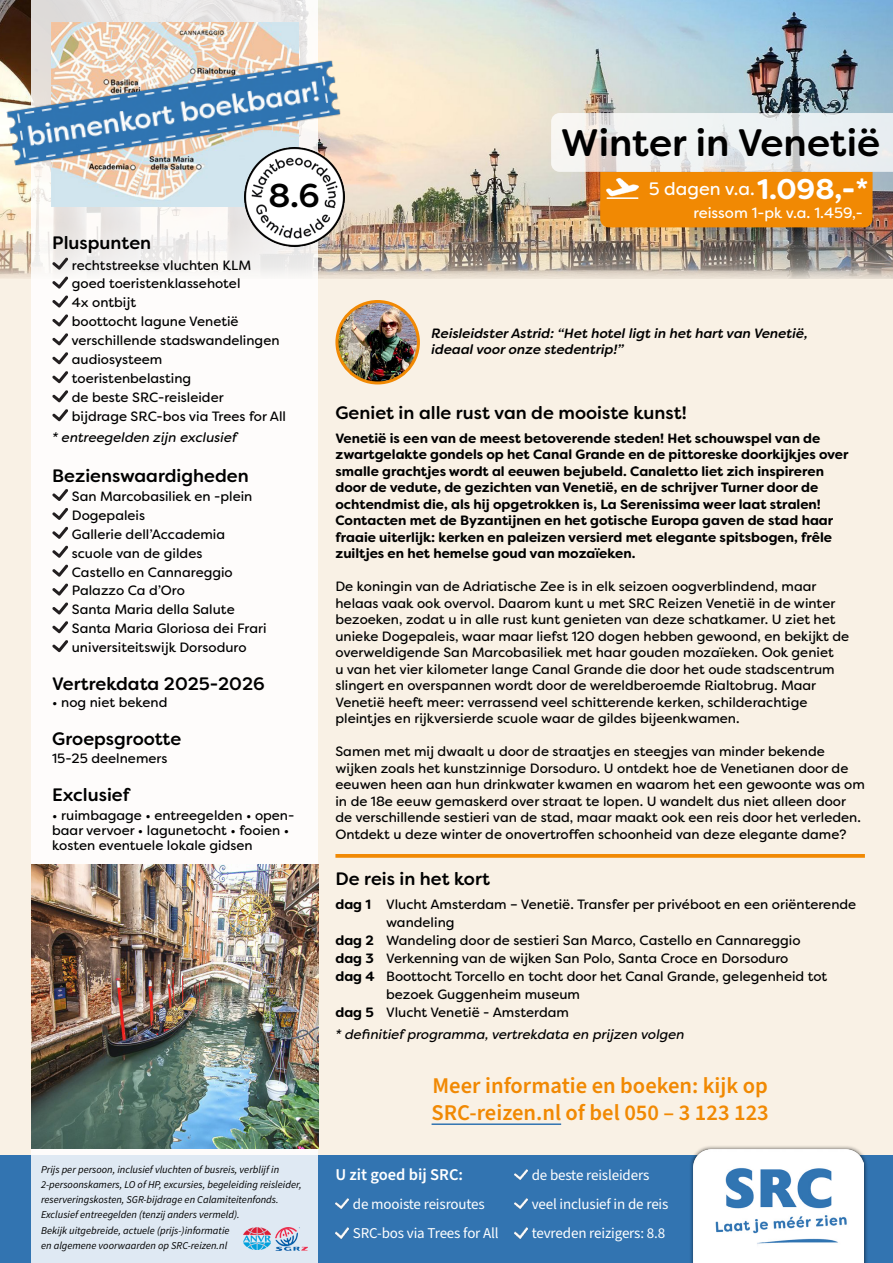
<style>
.page{position:relative;width:893px;height:1263px;background:#fff}
.page>*{position:absolute;margin:0;border:0;box-sizing:border-box;transform-origin:0 0}
.t1{font:500 38.25px "Filson Soft";color:#000}
.t2{font:500 33px "Filson Soft";color:#000}
.t3{font:700 28.5px "Filson Soft";color:#fff}
.t4{font:600 22.5px "Source Sans Pro";color:#f18903}
.t5{font:500 18px "Filson Soft";color:#000}
.t6{font:18px "Filson Soft";color:#fff}
.t7{font:600 16.5px "Source Sans Pro";color:#fff}
.t8{font:15px "Source Sans Pro";letter-spacing:-.01em;color:#fff}
.t9{font:15px "Filson Soft";color:#fff}
.t10{font:13.5px/16.5px "Filson Soft";color:#000}
.t11{font:700 13.5px/16.5px "Filson Soft";color:#000}
.t12{font:italic 500 13.5px "Filson Soft";color:#000}
.t13{font:italic 13.5px "Filson Soft";color:#000}
.t14{font:italic 10.5px/15px "Source Sans Variable";color:#000}
</style>
<div class="page">
<div style="left:0;top:242px;width:893px;height:913px;background:#f9f1e5"></div>
<img style="left:0;top:0;width:893px;height:278px">
<div style="left:0;top:1155px;width:893px;height:108px;background:#3274b1"></div>
<div style="left:689px;top:1145px;width:179px;height:118px;background:#000;opacity:.7"></div>
<img style="left:693px;top:1149px;width:171px;height:114px">
<svg style="left:32px;top:0;width:286px;height:1263px;background:#f7f7f7"></svg>
<img style="left:243px;top:1228px;width:27px;height:22px">
<img style="left:275px;top:1228px;width:32px;height:22px">
<svg style="left:515px;top:1228px;width:12px;height:10px"></svg>
<svg style="left:515px;top:1199px;width:12px;height:10px"></svg>
<svg style="left:515px;top:1169px;width:12px;height:10px"></svg>
<svg style="left:335px;top:1228px;width:13px;height:10px"></svg>
<svg style="left:335px;top:1199px;width:13px;height:10px"></svg>
<hr style="left:432px;top:1123px;width:129px;height:2px;background:#3274b1">
<svg style="left:335px;top:854px;width:530px;height:4px;background:#f18f10"></svg>
<img style="left:337px;top:301px;width:81px;height:82px;border-radius:41px">
<div style="left:335px;top:300px;width:85px;height:84px;border:3px solid #f18903;border-radius:50%"></div>
<img style="left:32px;top:865px;width:286px;height:283px">
<svg style="left:52px;top:640px;width:16px;height:12px"></svg>
<svg style="left:52px;top:621px;width:16px;height:12px"></svg>
<svg style="left:52px;top:602px;width:16px;height:12px"></svg>
<svg style="left:52px;top:583px;width:16px;height:12px"></svg>
<svg style="left:52px;top:565px;width:16px;height:11px"></svg>
<svg style="left:52px;top:545px;width:16px;height:13px"></svg>
<svg style="left:52px;top:527px;width:16px;height:12px"></svg>
<svg style="left:52px;top:508px;width:16px;height:12px"></svg>
<svg style="left:52px;top:489px;width:16px;height:12px"></svg>
<svg style="left:52px;top:409px;width:16px;height:12px"></svg>
<svg style="left:52px;top:390px;width:16px;height:12px"></svg>
<svg style="left:52px;top:371px;width:16px;height:12px"></svg>
<svg style="left:52px;top:352px;width:16px;height:12px"></svg>
<svg style="left:52px;top:333px;width:16px;height:12px"></svg>
<svg style="left:52px;top:314px;width:16px;height:12px"></svg>
<svg style="left:52px;top:296px;width:16px;height:11px"></svg>
<svg style="left:52px;top:276px;width:16px;height:13px"></svg>
<svg style="left:52px;top:258px;width:16px;height:11px"></svg>
<img style="left:51px;top:22px;width:247px;height:185px">
<img style="left:244px;top:178px;width:100px;height:69px">
<svg style="left:551px;top:113px;width:342px;height:114px"></svg>
<img style="left:2px;top:51px;width:348px;height:127px">
<p class="t5" style="left:52px;top:231px;width:100px">Pluspunten</p>
<p class="t2" style="left:268px;top:174px;width:53px">8.6</p>
<p class="t10" style="left:72px;top:257px;width:181px">rechtstreekse vluchten KLM</p>
<p class="t10" style="left:72px;top:275px;width:170px">goed toeristenklassehotel</p>
<p class="t10" style="left:72px;top:294px;width:66px">4x ontbijt</p>
<p class="t10" style="left:72px;top:313px;width:168px">boottocht lagune Venetië</p>
<p class="t10" style="left:71px;top:332px;width:210px">verschillende stadswandelingen</p>
<p class="t10" style="left:72px;top:351px;width:92px">audiosysteem</p>
<p class="t10" style="left:72px;top:370px;width:121px">toeristenbelasting</p>
<p class="t10" style="left:72px;top:389px;width:153px">de beste SRC-reisleider</p>
<p class="t10" style="left:72px;top:408px;width:216px">bijdrage SRC-bos via Trees for All</p>
<p class="t13" style="left:52px;top:429px;width:186px">* entreegelden zijn exclusief</p>
<p class="t5" style="left:52px;top:464px;width:198px">Bezienswaardigheden</p>
<p class="t10" style="left:72px;top:488px;width:182px">San Marcobasiliek en -plein</p>
<p class="t10" style="left:72px;top:507px;width:75px">Dogepaleis</p>
<p class="t10" style="left:72px;top:526px;width:155px">Gallerie dell’Accademia</p>
<p class="t10" style="left:72px;top:545px;width:132px">scuole van de gildes</p>
<p class="t10" style="left:72px;top:563px;width:162px">Castello en Cannareggio</p>
<p class="t10" style="left:72px;top:582px;width:115px">Palazzo Ca d’Oro</p>
<p class="t10" style="left:72px;top:601px;width:164px">Santa Maria della Salute</p>
<p class="t10" style="left:72px;top:620px;width:196px">Santa Maria Gloriosa dei Frari</p>
<p class="t10" style="left:72px;top:639px;width:176px">universiteitswijk Dorsoduro</p>
<p class="t5" style="left:52px;top:672px;width:214px">Vertrekdata 2025-2026</p>
<p class="t10" style="left:52px;top:694px;width:117px">• nog niet bekend</p>
<p class="t5" style="left:52px;top:727px;width:131px">Groepsgrootte</p>
<p class="t10" style="left:52px;top:750px;width:117px">15-25 deelnemers</p>
<p class="t5" style="left:52px;top:783px;width:79px">Exclusief</p>
<p class="t10" style="left:52px;top:808px;width:244px;line-height:15px">• ruimbagage • entreegelden • open&shy;baar vervoer • lagunetocht • fooien • kosten eventuele lokale gidsen</p>
<p class="t1" style="left:561px;top:118px;width:321px">Winter in Venetië</p>
<p class="t6" style="left:649px;top:177px;width:108px">5 dagen v.a.</p>
<p class="t3" style="left:757px;top:170px;width:113px">1.098,-*</p>
<p class="t9" style="left:693px;top:203px;width:171px">reissom 1-pk v.a. 1.459,-</p>
<p class="t12" style="left:432px;top:324px;width:378px">Reisleidster Astrid: “Het hotel ligt in het hart van Venetië,</p>
<p class="t12" style="left:432px;top:341px;width:194px">ideaal voor onze stedentrip!”</p>
<p class="t5" style="left:335px;top:401px;width:353px">Geniet in alle rust van de mooiste kunst!</p>
<p class="t11" style="left:335px;top:430px;width:515px">Venetië is een van de meest betoverende steden! Het schouwspel van de zwartgelakte gondels op het Canal Grande en de pittoreske doorkijkjes over smalle grachtjes wordt al eeuwen bejubeld. Canaletto liet zich inspireren door de vedute, de gezichten van Venetië, en de schrijver Turner door de ochtendmist die, als hij opgetrokken is, La Serenissima weer laat stralen!<br>Contacten met de Byzantijnen en het gotische Europa gaven de stad haar fraaie uiterlijk: kerken en paleizen versierd met elegante spitsbogen, frêle zuiltjes en het hemelse goud van mozaïeken.</p>
<p class="t10" style="left:335px;top:578px;width:515px">De koningin van de Adriatische Zee is in elk seizoen oogverblindend, maar helaas vaak ook overvol. Daarom kunt u met SRC Reizen Venetië in de winter bezoeken, zodat u in alle rust kunt genieten van deze schatkamer. U ziet het unieke Dogepaleis, waar maar liefst 120 dogen hebben gewoond, en bekijkt de overweldigende San Marcobasiliek met haar gouden mozaïeken. Ook geniet<br>u van het vier kilometer lange Canal Grande die door het oude stadscentrum slingert en overspannen wordt door de wereldberoemde Rialtobrug. Maar Venetië heeft meer: verrassend veel schitterende kerken, schilderachtige pleintjes en rijkversierde scuole waar de gildes bijeenkwamen.</p>
<p class="t10" style="left:335px;top:743px;width:531px">Samen met mij dwaalt u door de straatjes en steegjes van minder bekende wijken zoals het kunstzinnige Dorsoduro. U ontdekt hoe de Venetianen door de eeuwen heen aan hun drinkwater kwamen en waarom het een gewoonte was om in de 18e eeuw gemaskerd over straat te lopen. U wandelt dus niet alleen door de verschillende sestieri van de stad, maar maakt ook een reis door het verleden.<br>Ontdekt u deze winter de onovertroffen schoonheid van deze elegante dame?</p>
<p class="t5" style="left:335px;top:867px;width:156px">De reis in het kort</p>
<p class="t11" style="left:335px;top:896px;width:37px">dag 1</p>
<p class="t11" style="left:335px;top:932px;width:40px">dag 2</p>
<p class="t11" style="left:335px;top:950px;width:40px">dag 3</p>
<p class="t11" style="left:335px;top:968px;width:41px">dag 4</p>
<p class="t11" style="left:335px;top:1004px;width:40px">dag 5</p>
<p class="t10" style="left:386px;top:895px;width:472px;line-height:18px">Vlucht Amsterdam – Venetië. Transfer per privéboot en een oriënterende wandeling</p>
<p class="t10" style="left:386px;top:932px;width:416px">Wandeling door de sestieri San Marco, Castello en Cannareggio</p>
<p class="t10" style="left:386px;top:950px;width:404px">Verkenning van de wijken San Polo, Santa Croce en Dorsoduro</p>
<p class="t10" style="left:386px;top:967px;width:443px;line-height:18px">Boottocht Torcello en tocht door het Canal Grande, gelegenheid tot bezoek Guggenheim museum</p>
<p class="t10" style="left:386px;top:1004px;width:184px">Vlucht Venetië - Amsterdam</p>
<p class="t13" style="left:335px;top:1025px;width:351px">* definitief programma, vertrekdata en prijzen volgen</p>
<p class="t4" style="left:433px;top:1070px;width:337px">Meer informatie en boeken: kijk op</p>
<p class="t4" style="left:432px;top:1097px;width:339px">SRC-reizen.nl of bel 050 – 3 123 123</p>
<p class="t14" style="left:41px;top:1162px;width:262px">Prijs per persoon, inclusief vluchten of busreis, verblijf in 2-persoonskamers, LO of HP, excursies, begeleiding reisleider, reserveringskosten, SGR-bijdrage en Calamiteitenfonds.<br>Exclusief entreegelden (tenzij anders vermeld).</p>
<p class="t14" style="left:41px;top:1222px;width:190px">Bekijk uitgebreide, actuele (prijs-)informatie</p>
<p class="t14" style="left:41px;top:1237px;width:188px">en algemene voorwaarden op SRC-reizen.nl</p>
<p class="t7" style="left:335px;top:1163px;width:129px">U zit goed bij SRC:</p>
<p class="t8" style="left:532px;top:1164px;width:119px">de beste reisleiders</p>
<p class="t8" style="left:353px;top:1194px;width:133px">de mooiste reisroutes</p>
<p class="t8" style="left:532px;top:1194px;width:138px">veel inclusief in de reis</p>
<p class="t8" style="left:353px;top:1223px;width:147px">SRC-bos via Trees for All</p>
<p class="t8" style="left:532px;top:1223px;width:135px">tevreden reizigers: 8.8</p>
</div>
